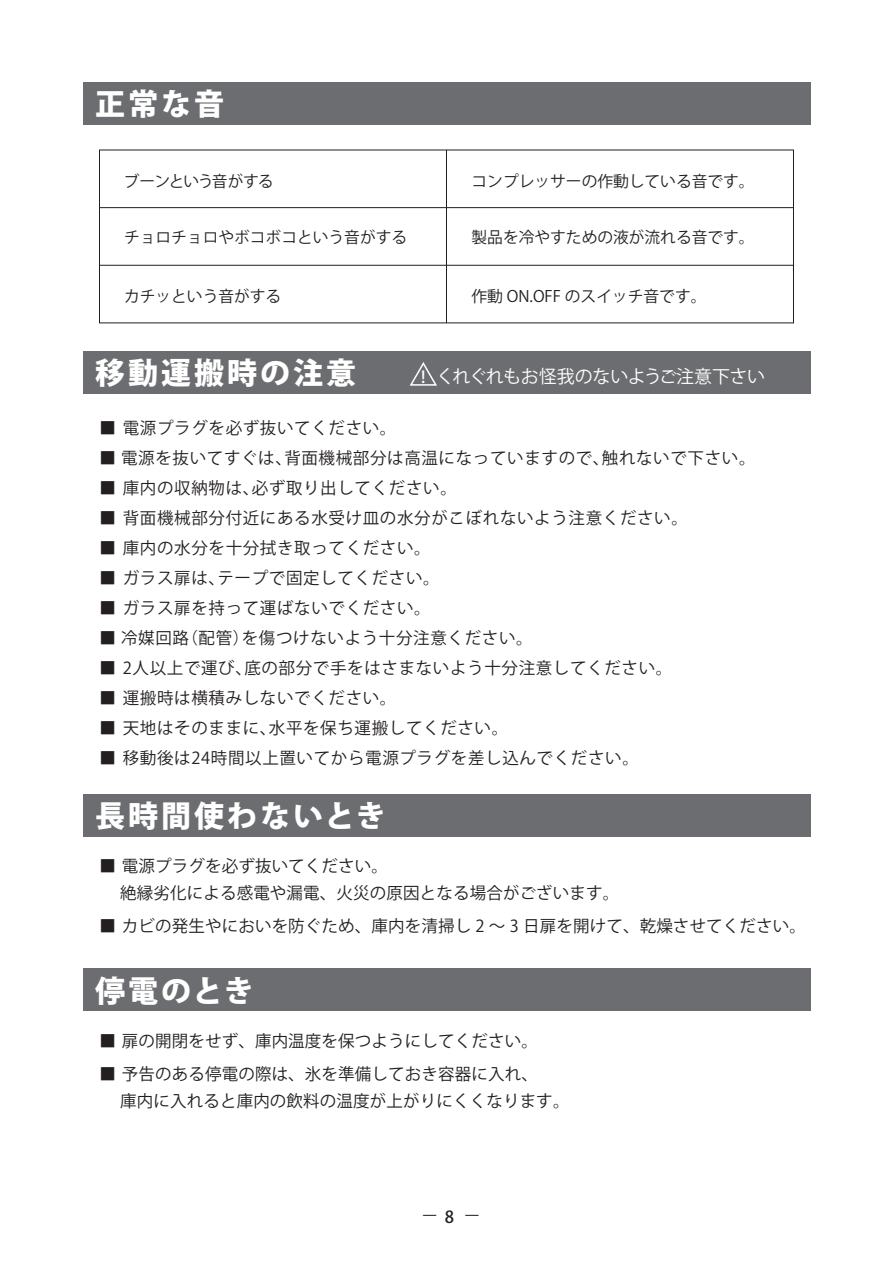
<style>
.page{position:relative;width:893px;height:1263px;background:#fff}
.page>*{position:absolute;margin:0;border:0;box-sizing:border-box;transform-origin:0 0}
.t1{font:800 30px "Koz Go Pr 6 N";letter-spacing:.1em;color:#fff}
.t2{font:18px "Koz Go Pr 6 N";letter-spacing:-.025em;color:#fff}
.t3{font:16.5px "Koz Go Pr 6 N";letter-spacing:.04em;color:#231f20}
.t4{font:16.5px/27px "Koz Go Pr 6 N";letter-spacing:.01em;color:#231f20}
.t5{font:16.35px "Braggadocio";color:#fff}
.t6{font:15.75px "Koz Go Pr 6 N";color:#231f20}
.t7{font:15.75px "Koz Go Pr 6 N";letter-spacing:-.06em;color:#231f20}
.t8{font:12px "Ryumin Pro";color:#231f20;scale:4 1}
.s1{font-size:16.5px}
</style>
<div class="page">
<div style="left:82px;top:82px;width:728px;height:43px;background:#6c6d70"></div>
<hr style="left:446px;top:150px;width:1px;height:173px;background:#231f20">
<hr style="left:99px;top:207px;width:694px;height:1px;background:#231f20">
<hr style="left:99px;top:265px;width:694px;height:1px;background:#231f20">
<div style="left:82px;top:351px;width:728px;height:43px;background:#6c6d70"></div>
<div style="left:82px;top:794px;width:728px;height:42px;background:#6c6d70"></div>
<div style="left:82px;top:969px;width:728px;height:42px;background:#6c6d70"></div>
<svg style="left:409px;top:362px;width:28px;height:24px"></svg>
<h1 class="t1" style="left:95px;top:87px;width:131px">正常な音</h1>
<p class="t7" style="left:124px;top:173px;width:151px">ブーンという音がする</p>
<p class="t6" style="left:124px;top:228px;width:285px">チョロチョロやボコボコという音がする</p>
<p class="t6" style="left:472px;top:173px;width:285px">コンプレッサーの作動している音です。</p>
<p class="t6" style="left:472px;top:228px;width:285px">製品を冷やすための液が流れる音です。</p>
<p class="t6" style="left:124px;top:287px;width:159px">カチッという音がする</p>
<p class="t6" style="left:472px;top:287px;width:236px">作動 ON.OFF のスイッチ音です。</p>
<h1 class="t1" style="left:95px;top:356px;width:263px">移動運搬時の注意</h1>
<p class="t2" style="left:436px;top:366px;width:330px">くれぐれもお怪我のないようご注意下さい</p>
<p class="t5" style="left:421px;top:367px;width:6px">!</p>
<p class="t3" style="left:99px;top:419px;width:298px">■ 電源プラグを必ず抜いてください。</p>
<p class="t3" style="left:99px;top:449px;width:657px">■ 電源を抜いてすぐは、背面機械部分は高温になっていますので、触れないで下さい。</p>
<p class="t3" style="left:99px;top:479px;width:359px">■ 庫内の収納物は、必ず取り出してください。</p>
<p class="t3" style="left:99px;top:509px;width:590px">■ 背面機械部分付近にある水受け皿の水分がこぼれないよう注意ください。</p>
<p class="t3" style="left:99px;top:539px;width:333px">■ 庫内の水分を十分拭き取ってください。</p>
<p class="t3" style="left:99px;top:569px;width:342px">■ ガラス扉は、テープで固定してください。</p>
<p class="t3" style="left:99px;top:599px;width:333px">■ ガラス扉を持って運ばないでください。</p>
<p class="t3" style="left:99px;top:629px;width:435px">■ 冷媒回路（配管）を傷つけないよう十分注意ください。</p>
<p class="t3" style="left:99px;top:659px;width:574px">■ 2人以上で運び、底の部分で手をはさまないよう十分注意してください。</p>
<p class="t3" style="left:99px;top:689px;width:298px">■ 運搬時は横積みしないでください。</p>
<p class="t3" style="left:99px;top:719px;width:410px">■ 天地はそのままに、水平を保ち運搬してください。</p>
<p class="t3" style="left:99px;top:749px;width:541px">■ 移動後は24時間以上置いてから電源プラグを差し込んでください。</p>
<h1 class="t1" style="left:95px;top:799px;width:292px">長時間使わないとき</h1>
<p class="t4" style="left:99px;top:853px;width:521px">■ 電源プラグを必ず抜いてください。<br>　 絶縁劣化による感電や漏電、火災の原因となる場合がございます。</p>
<p class="t4" style="left:99px;top:913px;width:708px">■ カビの発生やにおいを防ぐため、庫内を清掃し 2 ～ 3 日扉を開けて、乾燥させてください。</p>
<h1 class="t1" style="left:95px;top:974px;width:160px">停電のとき</h1>
<p class="t4" style="left:99px;top:1028px;width:440px">■ 扉の開閉をせず、庫内温度を保つようにしてください。</p>
<p class="t4" style="left:99px;top:1061px;width:472px">■ 予告のある停電の際は、氷を準備しておき容器に入れ、<br>　 庫内に入れると庫内の飲料の温度が上がりにくくなります。</p>
<p class="t8" style="left:422px;top:1207px;width:16px">-<span class="s1">8</span> -</p>
</div>
